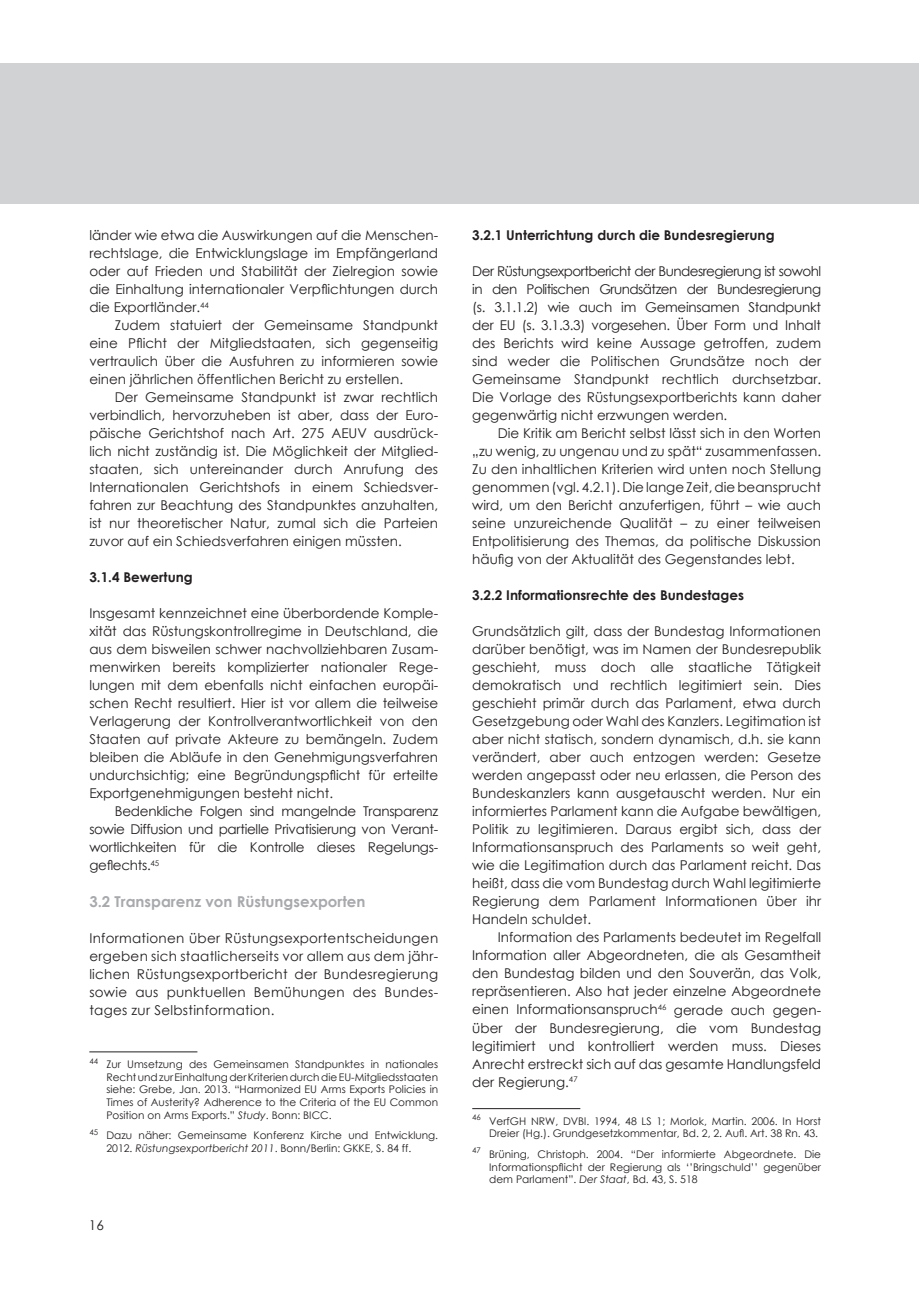
<style>
.page{position:relative;width:919px;height:1289px;background:#fff}
.page>*{position:absolute;margin:0;border:0;box-sizing:border-box;transform-origin:0 0}
.t1{font:700 15px "Century Gothic";color:#a8a9ad}
.t2{font:13.5px/18px "Century Gothic";color:#231f20;text-align:justify}
.t3{font:700 13.5px "Century Gothic";color:#231f20}
.t4{font:10.5px/12.6px "Century Gothic";color:#231f20;text-align:justify}
.s1{font-style:italic}
</style>
<div class="page">
<div style="left:0;top:63px;width:918px;height:140px;background:#d1d2d4"></div>
<hr style="left:89px;top:1051px;width:108px;height:1px;background:#231f20">
<hr style="left:472px;top:1108px;width:108px;height:1px;background:#231f20">
<p class="t2" style="left:89px;top:226px;width:350px">länder wie etwa die Auswirkungen auf die Menschen&shy;rechtslage, die Entwicklungslage im Empfängerland oder auf Frieden und Stabilität der Zielregion sowie die Einhaltung internationaler Verpflichtungen durch die Exportländer.<sup>44</sup></p>
<p class="t2" style="left:89px;top:316px;width:350px;text-indent:26px">Zudem statuiert der Gemeinsame Standpunkt eine Pflicht der Mitgliedstaaten, sich gegenseitig vertraulich über die Ausfuhren zu informieren sowie einen jährlichen öffentlichen Bericht zu erstellen.</p>
<p class="t2" style="left:89px;top:388px;width:350px;text-indent:26px">Der Gemeinsame Standpunkt ist zwar rechtlich verbindlich, hervorzuheben ist aber, dass der Euro&shy;päische Gerichtshof nach Art. 275 AEUV ausdrück&shy;lich nicht zuständig ist. Die Möglichkeit der Mitglied&shy;staaten, sich untereinander durch Anrufung des Internationalen Gerichtshofs in einem Schiedsver&shy;fahren zur Beachtung des Standpunktes anzuhalten, ist nur theoretischer Natur, zumal sich die Parteien zuvor auf ein Schiedsverfahren einigen müssten.</p>
<p class="t3" style="left:89px;top:567px;width:105px">3.1.4 Bewertung</p>
<p class="t2" style="left:89px;top:604px;width:350px">Insgesamt kennzeichnet eine überbordende Komple&shy;xität das Rüstungskontrollregime in Deutschland, die aus dem bisweilen schwer nachvollziehbaren Zusam&shy;menwirken bereits komplizierter nationaler Rege&shy;lungen mit dem ebenfalls nicht einfachen europäi&shy;schen Recht resultiert. Hier ist vor allem die teilweise Verlagerung der Kontrollverantwortlichkeit von den Staaten auf private Akteure zu bemängeln. Zudem bleiben die Abläufe in den Genehmigungsverfahren undurchsichtig; eine Begründungspflicht für erteilte Exportgenehmigungen besteht nicht.</p>
<p class="t2" style="left:89px;top:802px;width:350px;text-indent:26px">Bedenkliche Folgen sind mangelnde Transparenz sowie Diffusion und partielle Privatisierung von Verant&shy;wortlichkeiten für die Kontrolle dieses Regelungs&shy;geflechts.<sup>45</sup></p>
<p class="t1" style="left:89px;top:889px;width:278px">3.2 Transparenz von Rüstungsexporten</p>
<p class="t2" style="left:89px;top:928px;width:350px">Informationen über Rüstungsexportentscheidungen ergeben sich staatlicherseits vor allem aus dem jähr&shy;lichen Rüstungsexportbericht der Bundesregierung sowie aus punktuellen Bemühungen des Bundes&shy;tages zur Selbstinformation.</p>
<p class="t4" style="left:106px;top:1057px;width:333px;text-indent:-17px"><sup>44</sup> Zur Umsetzung des Gemeinsamen Standpunktes in nationales Recht und zur Einhaltung der Kriterien durch die EU-Mitgliedsstaaten siehe: Grebe, Jan. 2013. “Harmonized EU Arms Exports Policies in Times of Austerity? Adherence to the Criteria of the EU Common Position on Arms Exports.” <span class="s1">Study</span>. Bonn: BICC.</p>
<p class="t4" style="left:106px;top:1128px;width:333px;text-indent:-17px"><sup>45</sup> Dazu näher: Gemeinsame Konferenz Kirche und Entwicklung.<br>2012. <span class="s1">Rüstungsexportbericht 2011</span>. Bonn/Berlin: GKKE, S. 84 ff.</p>
<p class="t2" style="left:89px;top:1216px;width:16px">16</p>
<p class="t3" style="left:472px;top:225px;width:304px">3.2.1 Unterrichtung durch die Bundesregierung</p>
<p class="t2" style="left:472px;top:262px;width:350px">Der Rüstungsexportbericht der Bundesregierung ist sowohl in den Politischen Grundsätzen der Bundesregierung (s. 3.1.1.2) wie auch im Gemeinsamen Standpunkt der EU (s. 3.1.3.3) vorgesehen. Über Form und Inhalt des Berichts wird keine Aussage getroffen, zudem sind weder die Politischen Grundsätze noch der Gemeinsame Standpunkt rechtlich durchsetzbar.<br>Die Vorlage des Rüstungsexportberichts kann daher gegenwärtig nicht erzwungen werden.</p>
<p class="t2" style="left:472px;top:424px;width:350px;text-indent:26px">Die Kritik am Bericht selbst lässt sich in den Worten „zu wenig, zu ungenau und zu spät“ zusammenfassen.<br>Zu den inhaltlichen Kriterien wird unten noch Stellung genommen (vgl. 4.2.1). Die lange Zeit, die beansprucht wird, um den Bericht anzufertigen, führt – wie auch seine unzureichende Qualität – zu einer teilweisen Entpolitisierung des Themas, da politische Diskussion häufig von der Aktualität des Gegenstandes lebt.</p>
<p class="t3" style="left:472px;top:585px;width:273px">3.2.2 Informationsrechte des Bundestages</p>
<p class="t2" style="left:472px;top:622px;width:350px">Grundsätzlich gilt, dass der Bundestag Informationen darüber benötigt, was im Namen der Bundesrepublik geschieht, muss doch alle staatliche Tätigkeit demokratisch und rechtlich legitimiert sein. Dies geschieht primär durch das Parlament, etwa durch Gesetzgebung oder Wahl des Kanzlers. Legitimation ist aber nicht statisch, sondern dynamisch, d.h. sie kann verändert, aber auch entzogen werden: Gesetze werden angepasst oder neu erlassen, die Person des Bundeskanzlers kann ausgetauscht werden. Nur ein informiertes Parlament kann die Aufgabe bewältigen, Politik zu legitimieren. Daraus ergibt sich, dass der Informationsanspruch des Parlaments so weit geht, wie die Legitimation durch das Parlament reicht. Das heißt, dass die vom Bundestag durch Wahl legitimierte Regierung dem Parlament Informationen über ihr Handeln schuldet.</p>
<p class="t2" style="left:472px;top:928px;width:350px;text-indent:26px">Information des Parlaments bedeutet im Regelfall Information aller Abgeordneten, die als Gesamtheit den Bundestag bilden und den Souverän, das Volk, repräsentieren. Also hat jeder einzelne Abgeordnete einen Informationsanspruch<sup>46</sup> gerade auch gegen&shy;über der Bundesregierung, die vom Bundestag legitimiert und kontrolliert werden muss. Dieses Anrecht erstreckt sich auf das gesamte Handlungsfeld der Regierung.<sup>47</sup></p>
<p class="t4" style="left:472px;top:1114px;width:350px;text-align:right"><sup>46</sup> VerfGH NRW, DVBl. 1994, 48 LS 1; Morlok, Martin. 2006. In Horst<br>Dreier (Hg.). Grundgesetzkommentar, Bd. 2, 2. Aufl. Art. 38 Rn. 43.</p>
<p class="t4" style="left:489px;top:1147px;width:333px;text-indent:-17px"><sup>47</sup> Brüning, Christoph. 2004. “Der informierte Abgeordnete. Die Informationspflicht der Regierung als ‘’Bringschuld’’ gegenüber dem Parlament”. <span class="s1">Der Staat</span>, Bd. 43, S. 518</p>
</div>
